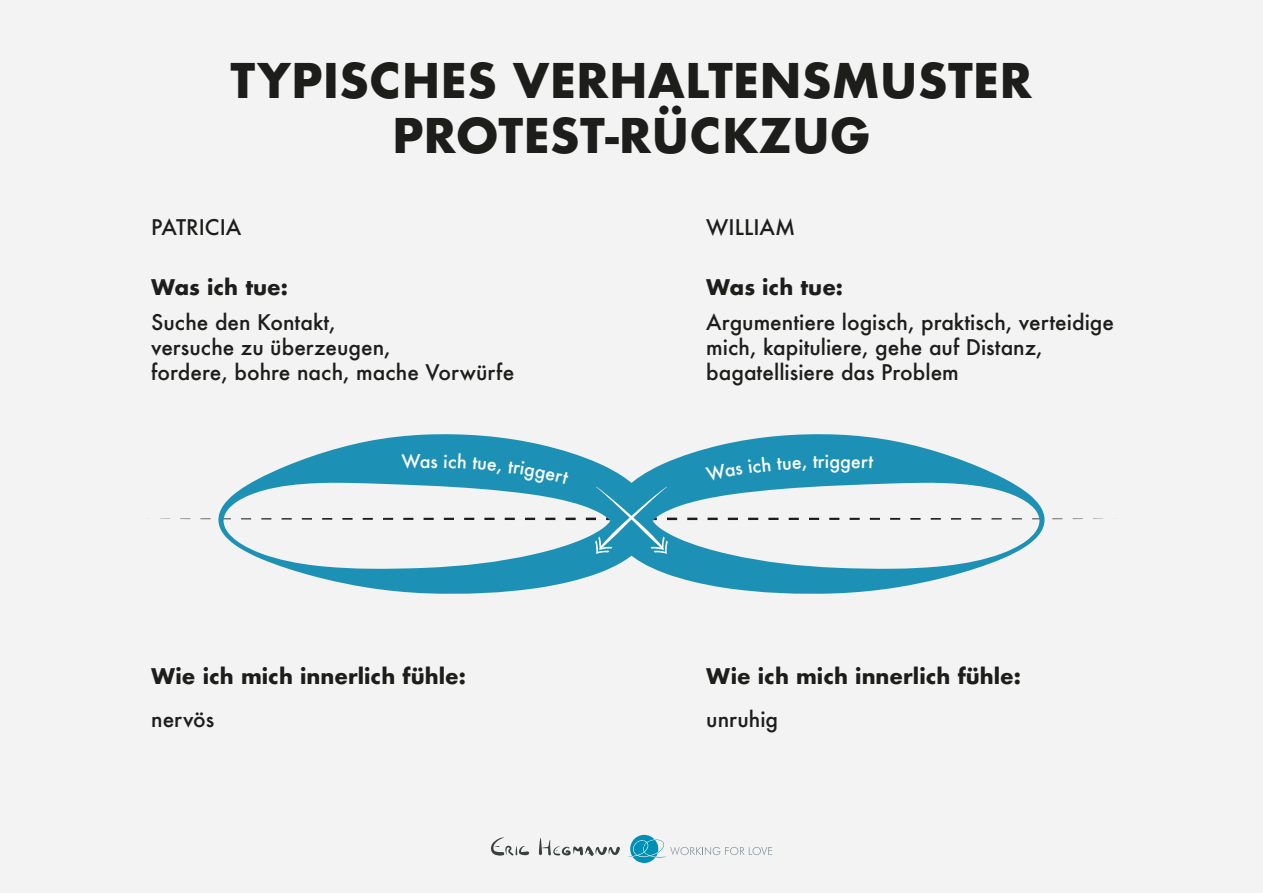
<style>
.page{position:relative;width:1263px;height:893px;background:#f3f3f3}
.page>*{position:absolute;margin:0;border:0;box-sizing:border-box;transform-origin:0 0}
.t1{font:700 46.5px/55.8px "Futura";color:#1d1d1b;text-align:center}
.t2{font:500 21px/25.2px "Futura";color:#1d1d1b}
.t3{font:700 21px "Futura";color:#1d1d1b}
.t4{font:500 18px "Futura";color:#fff}
</style>
<div class="page">
<svg style="left:491px;top:837px;width:38px;height:19px"></svg>
<svg style="left:539px;top:838px;width:81px;height:18px"></svg>
<svg style="left:628px;top:835px;width:144px;height:28px"></svg>
<svg style="left:651px;top:434px;width:394px;height:160px"></svg>
<svg style="left:218px;top:434px;width:433px;height:160px"></svg>
<svg style="left:586px;top:487px;width:91px;height:67px"></svg>
<svg style="left:401px;top:453px;width:20px;height:16px"></svg>
<svg style="left:431px;top:459px;width:6px;height:9px"></svg>
<svg style="left:444px;top:453px;width:22px;height:16px"></svg>
<svg style="left:472px;top:457px;width:29px;height:18px"></svg>
<div style="left:705px;top:456px;width:66px;height:26px;background:#1d91b5"></div>
<svg style="left:777px;top:458px;width:29px;height:14px"></svg>
<svg style="left:813px;top:454px;width:15px;height:14px"></svg>
<svg style="left:841px;top:457px;width:32px;height:15px"></svg>
<svg style="left:508px;top:461px;width:61px;height:23px"></svg>
<h1 class="t1" style="left:230px;top:54px;width:803px">TYPISCHES VERHALTENSMUSTER<br>PROTEST-RÜCKZUG</h1>
<p class="t2" style="left:151px;top:216px;width:92px">PATRICIA</p>
<p class="t2" style="left:706px;top:216px;width:91px">WILLIAM</p>
<p class="t3" style="left:151px;top:275px;width:138px">Was ich tue:</p>
<p class="t3" style="left:706px;top:275px;width:138px">Was ich tue:</p>
<p class="t2" style="left:151px;top:311px;width:365px">Suche den Kontakt,<br>versuche zu überzeugen,<br>fordere, bohre nach, mache Vorwürfe</p>
<p class="t2" style="left:706px;top:311px;width:409px">Argumentiere logisch, praktisch, verteidige mich, kapituliere, gehe auf Distanz, bagatellisiere das Problem</p>
<p class="t4" style="left:420px;top:452px;width:12px">a</p>
<p class="t4" style="left:829px;top:452px;width:12px">g</p>
<p class="t3" style="left:151px;top:664px;width:316px">Wie ich mich innerlich fühle:</p>
<p class="t2" style="left:151px;top:708px;width:65px">nervös</p>
<p class="t3" style="left:706px;top:664px;width:316px">Wie ich mich innerlich fühle:</p>
<p class="t2" style="left:706px;top:708px;width:73px">unruhig</p>
</div>
